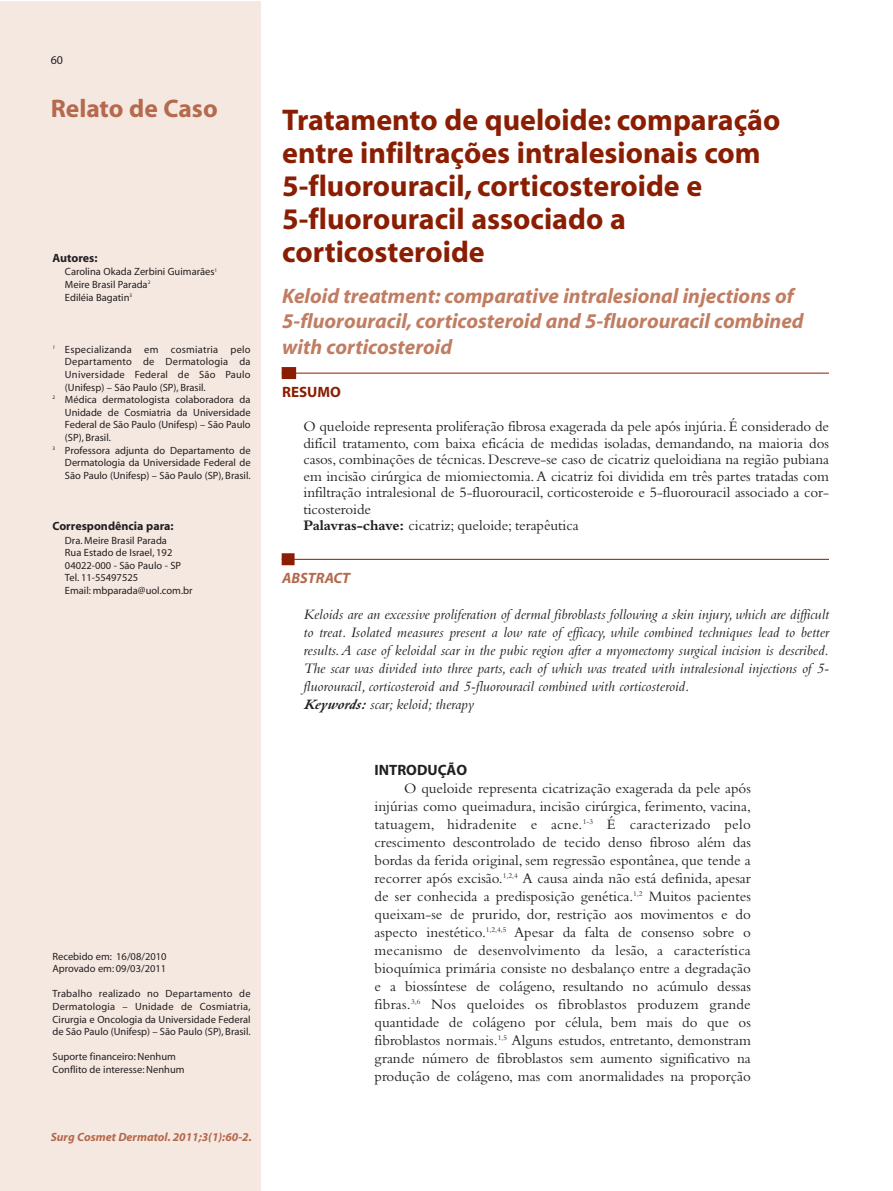
<style>
.page{position:relative;width:893px;height:1191px;background:#fff}
.page>*{position:absolute;margin:0;border:0;box-sizing:border-box;transform-origin:0 0}
.t1{font:700 30px/33px "Myriad";color:#8a1e03}
.t2{font:700 25.5px "Myriad";color:#b5694d}
.t3{font:italic 700 21px/25.5px "Myriad";color:#c17d62}
.t4{font:15px/18px "Bembo";letter-spacing:-.005em;color:#231f20}
.t5{font:italic 15px/18px "Bembo";color:#231f20}
.t6{font:700 15px "Myriad";color:#231f20}
.t7{font:italic 700 15px "Myriad";color:#b5694d}
.t8{font:700 15px "Myriad";color:#8a1e03}
.t9{font:italic 700 12px "Myriad";color:#b5694d}
.t10{font:700 12px "Myriad";color:#231f20}
.t11{font:12px "Myriad";color:#231f20}
.t12{font:10.5px/12.6px "Myriad";color:#231f20}
.t13{font:10.5px "Myriad";letter-spacing:.02em;color:#231f20}
.s1{font-weight:700}
.s2{font-family:"Bembo Bold Italic Os F"}
</style>
<div class="page">
<div style="left:0;top:1px;width:261px;height:1190px;background:#f5e8e1"></div>
<hr style="left:282px;top:373px;width:547px;height:1px;background:#8a1e03">
<div style="left:282px;top:367px;width:14px;height:12px;background:#8a1e03"></div>
<hr style="left:282px;top:559px;width:547px;height:1px;background:#8a1e03">
<div style="left:282px;top:553px;width:13px;height:12px;background:#8a1e03"></div>
<p class="t11" style="left:51px;top:56px;width:14px">60</p>
<h2 class="t2" style="left:51px;top:99px;width:168px">Relato de Caso</h2>
<p class="t10" style="left:52px;top:253px;width:47px">Autores:</p>
<p class="t12" style="left:65px;top:266px;width:154px">Carolina Okada Zerbini Guimarães<sup>1<br></sup>Meire Brasil Parada<sup>2<br></sup>Ediléia Bagatin<sup>3</sup></p>
<p class="t13" style="left:52px;top:345px;width:200px"><sup>1</sup> Especializanda em cosmiatria pelo</p>
<p class="t13" style="left:65px;top:358px;width:187px">Departamento de Dermatologia da</p>
<p class="t13" style="left:65px;top:370px;width:187px">Universidade Federal de São Paulo</p>
<p class="t12" style="left:65px;top:381px;width:142px">(Unifesp) – São Paulo (SP), Brasil.</p>
<p class="t12" style="left:52px;top:394px;width:200px"><sup>2</sup> Médica dermatologista colaboradora da</p>
<p class="t12" style="left:65px;top:407px;width:187px">Unidade de Cosmiatria da Universidade</p>
<p class="t12" style="left:65px;top:419px;width:187px">Federal de São Paulo (Unifesp) – São Paulo</p>
<p class="t12" style="left:65px;top:432px;width:48px">(SP), Brasil.</p>
<p class="t12" style="left:52px;top:444px;width:200px"><sup>3</sup> Professora adjunta do Departamento de</p>
<p class="t12" style="left:65px;top:457px;width:187px">Dermatologia da Universidade Federal de</p>
<p class="t12" style="left:65px;top:470px;width:187px">São Paulo (Unifesp) – São Paulo (SP), Brasil.</p>
<p class="t10" style="left:52px;top:522px;width:123px">Correspondência para:</p>
<p class="t12" style="left:65px;top:534px;width:129px">Dra. Meire Brasil Parada<br>Rua Estado de Israel, 192<br>04022-000 - São Paulo - SP<br>Tel. 11-55497525<br>Email: mbparada@uol.com.br</p>
<p class="t12" style="left:52px;top:950px;width:116px">Recebido em: 16/08/2010<br>Aprovado em: 09/03/2011</p>
<p class="t12" style="left:52px;top:988px;width:200px;text-align:justify">Trabalho realizado no Departamento de Dermatologia – Unidade de Cosmiatria, Cirurgia e Oncologia da Universidade Federal de São Paulo (Unifesp) – São Paulo (SP), Brasil.</p>
<p class="t12" style="left:52px;top:1051px;width:134px">Suporte financeiro: Nenhum<br>Conflito de interesse: Nenhum</p>
<p class="t9" style="left:51px;top:1132px;width:203px">Surg Cosmet Dermatol. 2011;3(1):60-2.</p>
<h1 class="t1" style="left:282px;top:106px;width:500px">Tratamento de queloide: comparação entre infiltrações intralesionais com<br>5-fluorouracil, corticosteroide e<br>5-fluorouracil associado a corticosteroide</h1>
<h3 class="t3" style="left:282px;top:284px;width:523px">Keloid treatment: comparative intralesional injections of<br>5-fluorouracil, corticosteroid and 5-fluorouracil combined with corticosteroid</h3>
<p class="t8" style="left:282px;top:386px;width:60px">RESUMO</p>
<p class="t4" style="left:303px;top:419px;width:527px;line-height:16.5px">O queloide representa proliferação fibrosa exagerada da pele após injúria. É considerado de difícil tratamento, com baixa eficácia de medidas isoladas, demandando, na maioria dos casos, combinações de técnicas. Descreve-se caso de cicatriz queloidiana na região pubiana em incisão cirúrgica de miomiectomia.A cicatriz foi dividida em três partes tratadas com infiltração intralesional de 5-fluorouracil, corticosteroide e 5-fluorouracil associado a cor&shy;ticosteroide<br><span class="s1">Palavras-chave:</span> cicatriz; queloide; terapêutica</p>
<p class="t7" style="left:282px;top:572px;width:69px">ABSTRACT</p>
<p class="t5" style="left:303px;top:606px;width:527px">Keloids are an excessive proliferation of dermal fibroblasts following a skin injury, which are difficult to treat. Isolated measures present a low rate of efficacy, while combined techniques lead to better results.A case of keloidal scar in the pubic region after a myomectomy surgical incision is described.<br>The scar was divided into three parts, each of which was treated with intralesional injections of 5- fluorouracil, corticosteroid and 5-fluorouracil combined with corticosteroid.<br><span class="s2">Keywords:</span> scar; keloid; therapy</p>
<p class="t6" style="left:375px;top:764px;width:94px">INTRODUÇÃO</p>
<p class="t4" style="left:375px;top:781px;width:378px;text-align:justify;text-indent:30px">O queloide representa cicatrização exagerada da pele após injúrias como queimadura, incisão cirúrgica, ferimento, vacina, tatuagem, hidradenite e acne.<sup>1-3</sup> É caracterizado pelo crescimento descontrolado de tecido denso fibroso além das bordas da ferida original, sem regressão espontânea, que tende a recorrer após excisão.<sup>1,2,4</sup> A causa ainda não está definida, apesar de ser conhecida a predisposição genética.<sup>1,2</sup> Muitos pacientes queixam-se de prurido, dor, restrição aos movimentos e do aspecto inestético.<sup>1,2,4,5</sup> Apesar da falta de consenso sobre o mecanismo de desenvolvimento da lesão, a característica bioquímica primária consiste no desbalanço entre a degradação e a biossíntese de colágeno, resultando no acúmulo dessas fibras.<sup>3,6</sup> Nos queloides os fibroblastos produzem grande quantidade de colágeno por célula, bem mais do que os fibroblastos normais.<sup>1,5</sup> Alguns estudos, entretanto, demonstram grande número de fibroblastos sem aumento significativo na produção de colágeno, mas com anormalidades na proporção</p>
</div>
